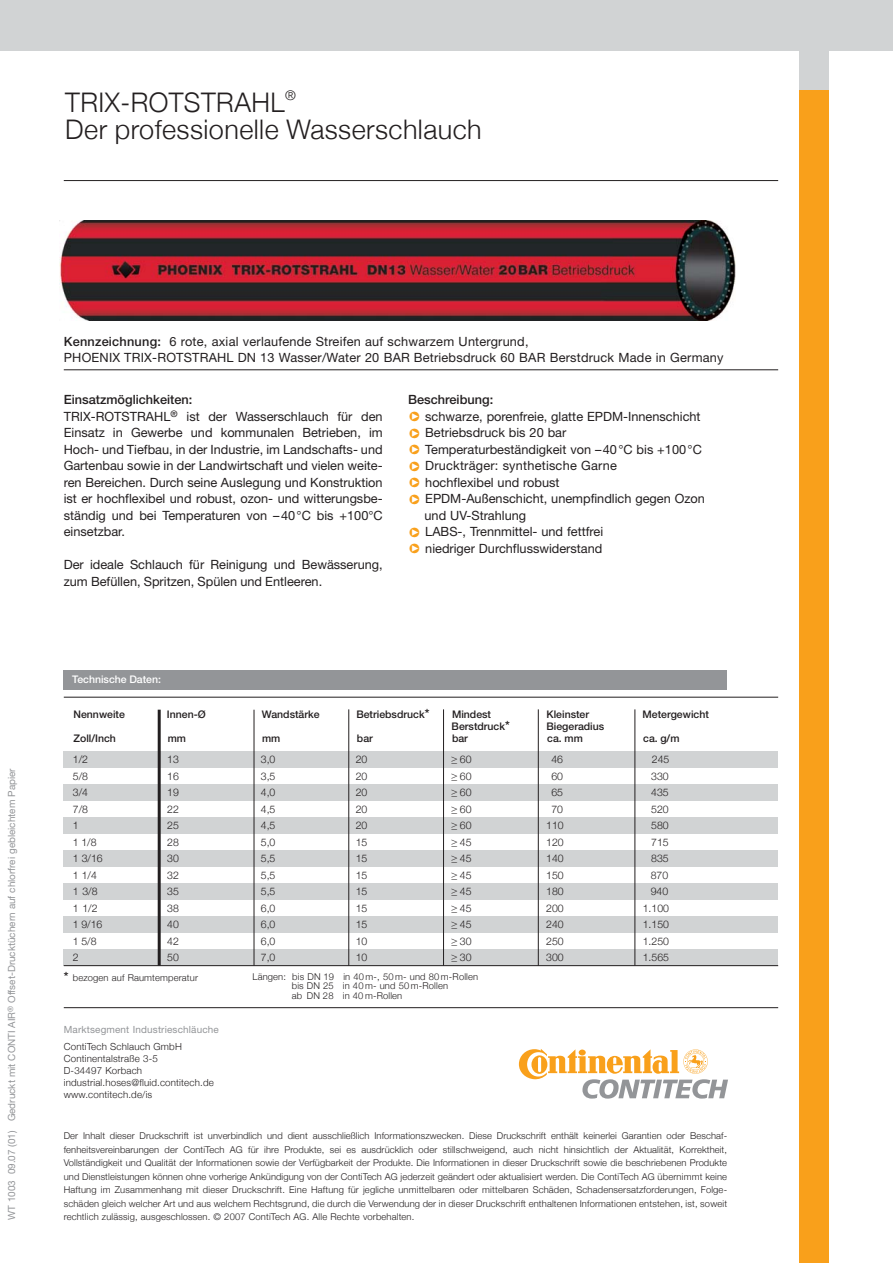
<style>
.page{position:relative;width:893px;height:1263px;background:#fff}
.page>*{position:absolute;margin:0;border:0;box-sizing:border-box;transform-origin:0 0}
.t1{font:300 27px "Helvetica Neue";letter-spacing:.015em;color:#231f20}
.t2{font:300 13.5px "Helvetica Neue";color:#231f20}
.t3{font:12.75px/16.5px "Helvetica Neue";color:#231f20}
.t4{font:500 12.75px "Helvetica Neue";color:#231f20}
.t5{font:300 10.5px/16.5px "Helvetica Neue";color:#231f20;text-align:justify}
.t6{font:500 10.5px "Helvetica Neue";color:#231f20}
.t7{font:500 10.5px "Helvetica Neue";color:#fff}
.t8{font:9.9px "Helvetica Neue";color:#939598}
.t9{font:300 9.75px/12px "Helvetica Neue";letter-spacing:.015em;color:#231f20}
.t10{font:300 9.3px/13.5px "Helvetica Neue";letter-spacing:.015em;color:#231f20;text-align:justify}
.s1{font-weight:500}
.s2{color:#f9a01b}
.s3{font-size:12.75px}
.s4{font-weight:500;font-size:12.75px}
</style>
<div class="page">
<div style="left:799px;top:85px;width:30px;height:1178px;background:#f9a01b"></div>
<div style="left:799px;top:0;width:30px;height:89px;background:#d1d3d4"></div>
<div style="left:0;top:0;width:893px;height:51px;background:#d1d3d4"></div>
<hr style="left:64px;top:697px;width:714px;height:1px;background:#231f20">
<hr style="left:64px;top:180px;width:714px;height:1px;background:#231f20">
<hr style="left:64px;top:369px;width:714px;height:1px;background:#231f20">
<div style="left:64px;top:751px;width:714px;height:16px;background:#d1d3d4"></div>
<div style="left:64px;top:784px;width:714px;height:16px;background:#d1d3d4"></div>
<div style="left:64px;top:817px;width:714px;height:16px;background:#d1d3d4"></div>
<div style="left:64px;top:883px;width:714px;height:16px;background:#d1d3d4"></div>
<div style="left:64px;top:916px;width:714px;height:16px;background:#d1d3d4"></div>
<div style="left:64px;top:949px;width:714px;height:16px;background:#d1d3d4"></div>
<div style="left:64px;top:850px;width:714px;height:16px;background:#d1d3d4"></div>
<hr style="left:254px;top:710px;width:1px;height:256px;background:#231f20">
<hr style="left:158px;top:710px;width:3px;height:255px;background:#231f20">
<hr style="left:348px;top:709px;width:1px;height:257px;background:#231f20">
<hr style="left:443px;top:709px;width:1px;height:257px;background:#231f20">
<hr style="left:538px;top:709px;width:1px;height:257px;background:#231f20">
<hr style="left:634px;top:709px;width:1px;height:257px;background:#231f20">
<hr style="left:64px;top:965px;width:714px;height:1px;background:#231f20">
<div style="left:64px;top:671px;width:663px;height:19px;background:#939598"></div>
<hr style="left:64px;top:1007px;width:714px;height:1px;background:#231f20">
<svg style="left:519px;top:1049px;width:209px;height:49px"></svg>
<img style="left:60px;top:221px;width:676px;height:100px">
<h1 class="t1" style="left:65px;top:86px;width:221px">TRIX-ROTSTRAHL</h1>
<h2 class="t2" style="left:285px;top:87px;width:12px">®</h2>
<h1 class="t1" style="left:65px;top:113px;width:418px">Der professionelle Wasserschlauch</h1>
<p class="t8" style="left:8px;top:1220px;width:453px;rotate:-90deg">WT 1003 09.07 (01) Gedruckt mit CONTI AIR<sup>®</sup> Offset-Drucktüchern auf chlorfrei gebleichtem Papier</p>
<h3 class="t3" style="left:64px;top:334px;width:661px"><span class="s1">Kennzeichnung:</span> 6 rote, axial verlaufende Streifen auf schwarzem Untergrund,<br>PHOENIX TRIX-ROTSTRAHL DN 13 Wasser/Water 20 BAR Betriebsdruck 60 BAR Berstdruck Made in Germany</h3>
<p class="t3" style="left:64px;top:393px;width:320px"><span class="s1">Einsatzmöglichkeiten:<br></span>TRIX-ROTSTRAHL<sup>®</sup> ist der Wasserschlauch für den Einsatz in Gewerbe und kommunalen Betrieben, im Hoch- und Tiefbau, in der Industrie, im Landschafts- und Gartenbau sowie in der Landwirtschaft und vielen weite&shy;ren Bereichen. Durch seine Auslegung und Konstruktion ist er hochflexibel und robust, ozon- und witterungsbe&shy;ständig und bei Temperaturen von –40°C bis +100°C einsetzbar.</p>
<h3 class="t3" style="left:64px;top:558px;width:320px">Der ideale Schlauch für Reinigung und Bewässerung, zum Befüllen, Spritzen, Spülen und Entleeren.</h3>
<h3 class="t4" style="left:408px;top:395px;width:87px">Beschreibung:</h3>
<h3 class="t3" style="left:408px;top:409px;width:294px"><span class="s2">❑</span> schwarze, porenfreie, glatte EPDM-Innenschicht</h3>
<h3 class="t3" style="left:408px;top:426px;width:160px"><span class="s2">❑</span> Betriebsdruck bis 20 bar</h3>
<h3 class="t3" style="left:408px;top:442px;width:295px"><span class="s2">❑</span> Temperaturbeständigkeit von –40°C bis +100°C</h3>
<h3 class="t3" style="left:408px;top:459px;width:210px"><span class="s2">❑</span> Druckträger: synthetische Garne</h3>
<h3 class="t3" style="left:408px;top:475px;width:153px"><span class="s2">❑</span> hochflexibel und robust</h3>
<h3 class="t3" style="left:424px;top:492px;width:282px;text-indent:-16px"><span class="s2">❑</span> EPDM-Außenschicht, unempfindlich gegen Ozon und UV-Strahlung</h3>
<h3 class="t3" style="left:408px;top:525px;width:196px"><span class="s2">❑</span> LABS-, Trennmittel- und fettfrei</h3>
<h3 class="t3" style="left:408px;top:541px;width:196px"><span class="s2">❑</span> niedriger Durchflusswiderstand</h3>
<p class="t7" style="left:72px;top:676px;width:90px">Technische Daten:</p>
<p class="t6" style="left:74px;top:711px;width:53px">Nennweite</p>
<p class="t6" style="left:167px;top:711px;width:40px">Innen-Ø</p>
<p class="t6" style="left:262px;top:711px;width:59px">Wandstärke</p>
<p class="t6" style="left:356px;top:711px;width:74px">Betriebsdruck<span class="s3">*</span></p>
<p class="t6" style="left:452px;top:711px;width:41px">Mindest</p>
<p class="t6" style="left:547px;top:711px;width:44px">Kleinster</p>
<p class="t6" style="left:643px;top:711px;width:68px">Metergewicht</p>
<p class="t6" style="left:452px;top:723px;width:60px">Berstdruck<span class="s3">*</span></p>
<p class="t6" style="left:546px;top:723px;width:59px">Biegeradius</p>
<p class="t6" style="left:74px;top:735px;width:44px">Zoll/Inch</p>
<p class="t6" style="left:168px;top:735px;width:20px">mm</p>
<p class="t6" style="left:262px;top:735px;width:20px">mm</p>
<p class="t6" style="left:357px;top:735px;width:17px">bar</p>
<p class="t6" style="left:452px;top:735px;width:17px">bar</p>
<p class="t6" style="left:547px;top:735px;width:37px">ca. mm</p>
<p class="t6" style="left:643px;top:735px;width:38px">ca. g/m</p>
<p class="t5" style="left:73px;top:751px;width:31px;text-align:left">1/2<br>5/8<br>3/4<br>7/8<br>1<br>1 1/8<br>1 3/16<br>1 1/4<br>1 3/8<br>1 1/2<br>1 9/16<br>1 5/8<br>2</p>
<p class="t5" style="left:167px;top:751px;width:13px">13<br>16<br>19<br>22<br>25<br>28<br>30<br>32<br>35<br>38<br>40<br>42<br>50</p>
<p class="t5" style="left:261px;top:751px;width:16px">3,0<br>3,5<br>4,0<br>4,5<br>4,5<br>5,0<br>5,5<br>5,5<br>5,5<br>6,0<br>6,0<br>6,0<br>7,0</p>
<p class="t5" style="left:356px;top:751px;width:13px">20<br>20<br>20<br>20<br>20<br>15<br>15<br>15<br>15<br>15<br>15<br>10<br>10</p>
<p class="t5" style="left:451px;top:751px;width:22px">≥ 60 ≥ 60 ≥ 60 ≥ 60 ≥ 60 ≥ 45 ≥ 45 ≥ 45 ≥ 45 ≥ 45 ≥ 45 ≥ 30 ≥ 30</p>
<p class="t5" style="left:546px;top:751px;width:19px;text-align:center">46<br>60<br>65<br>70<br>110<br>120<br>140<br>150<br>180<br>200<br>240<br>250<br>300</p>
<p class="t5" style="left:643px;top:751px;width:28px;text-align:right">245<br>330<br>435<br>520<br>580<br>715<br>835<br>870<br>940<br>1.100<br>1.150<br>1.250<br>1.565</p>
<p class="t10" style="left:64px;top:970px;width:136px"><span class="s4">*</span> bezogen auf Raumtemperatur</p>
<p class="t10" style="left:292px;top:971px;width:188px;line-height:9.8px;text-align:left;text-indent:-39px">Längen: bis DN 19 in 40 m-, 50 m- und 80 m-Rollen bis DN 25 in 40 m- und 50 m-Rollen<br>ab DN 28 in 40 m-Rollen</p>
<p class="t8" style="left:64px;top:1026px;width:157px">Marktsegment Industrieschläuche</p>
<p class="t9" style="left:64px;top:1041px;width:152px">ContiTech Schlauch GmbH<br>Continentalstraße 3-5<br>D-34497 Korbach industrial.hoses@fluid.contitech.de www.contitech.de/is</p>
<p class="t10" style="left:64px;top:1129px;width:665px">Der Inhalt dieser Druckschrift ist unverbindlich und dient ausschließlich Informationszwecken. Diese Druckschrift enthält keinerlei Garantien oder Beschaf&shy;fenheitsvereinbarungen der ContiTech AG für ihre Produkte, sei es ausdrücklich oder stillschweigend, auch nicht hinsichtlich der Aktualität, Korrektheit, Vollständigkeit und Qualität der Informationen sowie der Verfügbarkeit der Produkte. Die Informationen in dieser Druckschrift sowie die beschriebenen Produkte und Dienstleistungen können ohne vorherige Ankündigung von der ContiTech AG jederzeit geändert oder aktualisiert werden. Die ContiTech AG übernimmt keine Haftung im Zusammenhang mit dieser Druckschrift. Eine Haftung für jegliche unmittelbaren oder mittelbaren Schäden, Schadensersatzforderungen, Folge&shy;schäden gleich welcher Art und aus welchem Rechtsgrund, die durch die Verwendung der in dieser Druckschrift enthaltenen Informationen entstehen, ist, soweit</p>
<p class="t10" style="left:64px;top:1210px;width:352px">rechtlich zulässig, ausgeschlossen. © 2007 ContiTech AG. Alle Rechte vorbehalten.</p>
</div>
